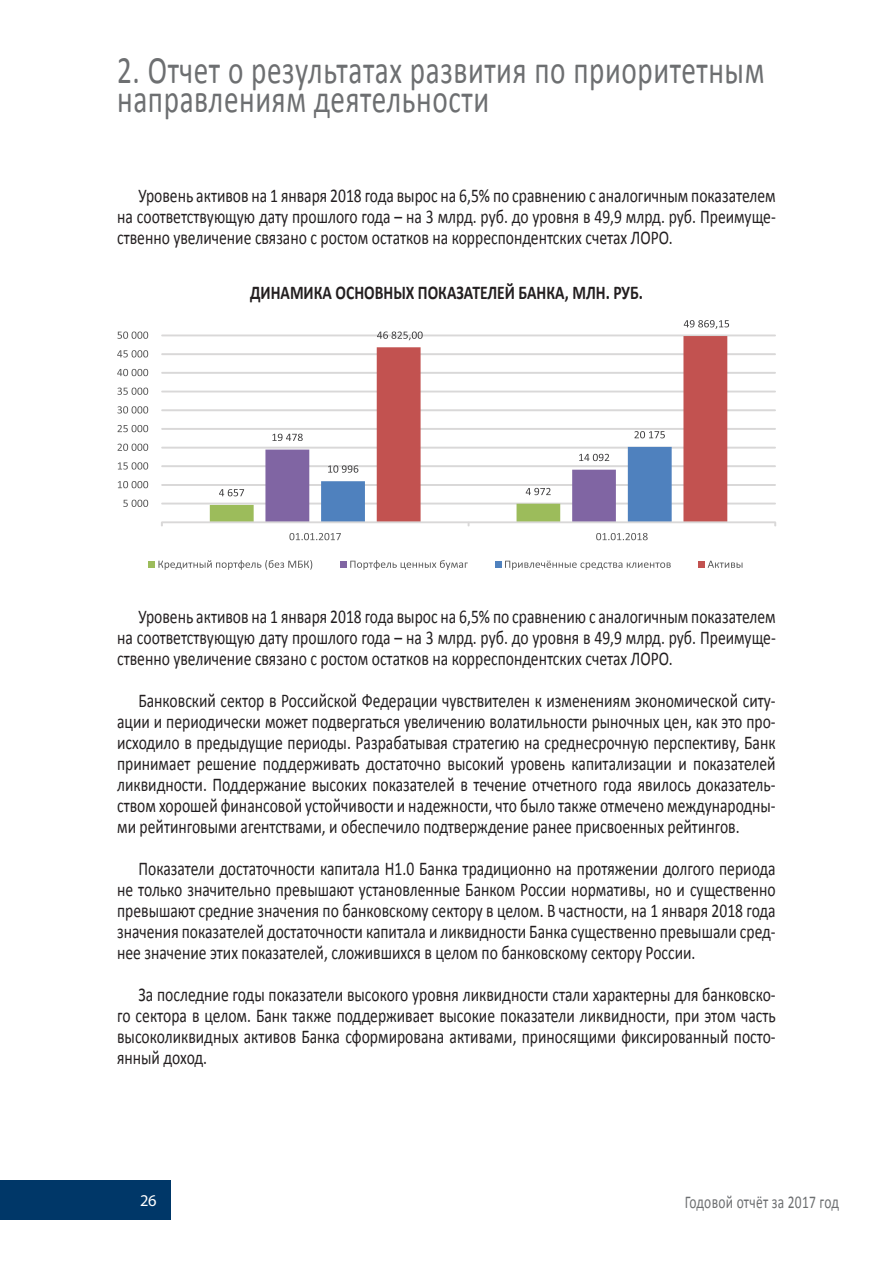
<style>
.page{position:relative;width:893px;height:1263px;background:#fff}
.page>*{position:absolute;margin:0;border:0;box-sizing:border-box;transform-origin:0 0}
.t1{font:39px/28.8px "Calibri";letter-spacing:.02em;color:#6d6f71;scale:.75 1}
.t2{font:19.5px/21px "Calibri";color:#231f20;text-align:justify;scale:.8 1}
.t3{font:700 19.5px "Calibri";color:#231f20;scale:.8 1}
.t4{font:18px "Calibri";letter-spacing:.02em;color:#6d6f71;scale:.75 1}
.t5{font:16.5px "Myriad Pro";color:#fff}
</style>
<div class="page">
<div style="left:0;top:1180px;width:170px;height:40px;background:#003768"></div>
<hr style="left:162px;top:503px;width:613px;height:1px;background:#d9d8d8">
<hr style="left:162px;top:484px;width:613px;height:1px;background:#d9d8d8">
<hr style="left:162px;top:466px;width:613px;height:1px;background:#d9d8d8">
<hr style="left:162px;top:447px;width:613px;height:1px;background:#d9d8d8">
<hr style="left:162px;top:428px;width:613px;height:1px;background:#d9d8d8">
<hr style="left:162px;top:410px;width:613px;height:1px;background:#d9d8d8">
<hr style="left:162px;top:391px;width:613px;height:1px;background:#d9d8d8">
<hr style="left:162px;top:372px;width:613px;height:1px;background:#d9d8d8">
<hr style="left:162px;top:354px;width:613px;height:1px;background:#d9d8d8">
<hr style="left:162px;top:335px;width:613px;height:1px;background:#d9d8d8">
<svg style="left:377px;top:336px;width:350px;height:186px"></svg>
<div style="left:162px;top:522px;width:613px;height:1px;border:1px solid #d9d8d8"></div>
<svg style="left:272px;top:434px;width:31px;height:7px"></svg>
<svg style="left:210px;top:447px;width:462px;height:79px"></svg>
<svg style="left:634px;top:431px;width:31px;height:7px"></svg>
<svg style="left:377px;top:331px;width:46px;height:9px"></svg>
<svg style="left:684px;top:320px;width:45px;height:9px"></svg>
<svg style="left:123px;top:500px;width:25px;height:7px"></svg>
<svg style="left:118px;top:481px;width:30px;height:7px"></svg>
<svg style="left:118px;top:462px;width:30px;height:8px"></svg>
<svg style="left:118px;top:444px;width:30px;height:7px"></svg>
<svg style="left:118px;top:425px;width:30px;height:7px"></svg>
<svg style="left:117px;top:406px;width:31px;height:8px"></svg>
<svg style="left:117px;top:388px;width:31px;height:7px"></svg>
<svg style="left:117px;top:369px;width:31px;height:7px"></svg>
<svg style="left:117px;top:350px;width:31px;height:7px"></svg>
<svg style="left:117px;top:331px;width:31px;height:8px"></svg>
<svg style="left:289px;top:533px;width:52px;height:7px"></svg>
<svg style="left:596px;top:533px;width:52px;height:7px"></svg>
<div style="left:148px;top:561px;width:7px;height:7px;background:#9cbc5b"></div>
<svg style="left:158px;top:560px;width:154px;height:10px"></svg>
<div style="left:340px;top:561px;width:7px;height:7px;background:#8065a3"></div>
<svg style="left:350px;top:560px;width:118px;height:10px"></svg>
<div style="left:495px;top:561px;width:6px;height:7px;background:#4f81be"></div>
<svg style="left:505px;top:561px;width:166px;height:9px"></svg>
<div style="left:698px;top:561px;width:7px;height:7px;background:#c25250"></div>
<svg style="left:708px;top:561px;width:34px;height:7px"></svg>
<h1 class="t1" style="left:117px;top:56px;width:864px">2. Отчет о результатах развития по приоритетным направлениям деятельности</h1>
<p class="t2" style="left:117px;top:185px;width:825px;text-indent:21px">Уровень активов на 1 января 2018 года вырос на 6,5% по сравнению с аналогичным показателем на соответствующую дату прошлого года – на 3 млрд. руб. до уровня в 49,9 млрд. руб. Преимуще&shy;ственно увеличение связано с ростом остатков на корреспондентских счетах ЛОРО.</p>
<p class="t3" style="left:250px;top:280px;width:493px">ДИНАМИКА ОСНОВНЫХ ПОКАЗАТЕЛЕЙ БАНКА, МЛН. РУБ.</p>
<p class="t2" style="left:117px;top:606px;width:825px;text-indent:21px">Уровень активов на 1 января 2018 года вырос на 6,5% по сравнению с аналогичным показателем на соответствующую дату прошлого года – на 3 млрд. руб. до уровня в 49,9 млрд. руб. Преимуще&shy;ственно увеличение связано с ростом остатков на корреспондентских счетах ЛОРО.</p>
<p class="t2" style="left:117px;top:690px;width:825px;text-indent:21px">Банковский сектор в Российской Федерации чувствителен к изменениям экономической ситу&shy;ации и периодически может подвергаться увеличению волатильности рыночных цен, как это про&shy;исходило в предыдущие периоды. Разрабатывая стратегию на среднесрочную перспективу, Банк принимает решение поддерживать достаточно высокий уровень капитализации и показателей ликвидности. Поддержание высоких показателей в течение отчетного года явилось доказатель&shy;ством хорошей финансовой устойчивости и надежности, что было также отмечено международны&shy;ми рейтинговыми агентствами, и обеспечило подтверждение ранее присвоенных рейтингов.</p>
<p class="t2" style="left:117px;top:858px;width:825px;text-indent:21px">Показатели достаточности капитала Н1.0 Банка традиционно на протяжении долгого периода не только значительно превышают установленные Банком России нормативы, но и существенно превышают средние значения по банковскому сектору в целом. В частности, на 1 января 2018 года значения показателей достаточности капитала и ликвидности Банка существенно превышали сред&shy;нее значение этих показателей, сложившихся в целом по банковскому сектору России.</p>
<p class="t2" style="left:117px;top:984px;width:825px;text-indent:21px">За последние годы показатели высокого уровня ликвидности стали характерны для банковско&shy;го сектора в целом. Банк также поддерживает высокие показатели ликвидности, при этом часть высоколиквидных активов Банка сформирована активами, приносящими фиксированный посто&shy;янный доход.</p>
<p class="t5" style="left:140px;top:1190px;width:18px">26</p>
<p class="t4" style="left:685px;top:1190px;width:207px">Годовой отчёт за 2017 год</p>
</div>
